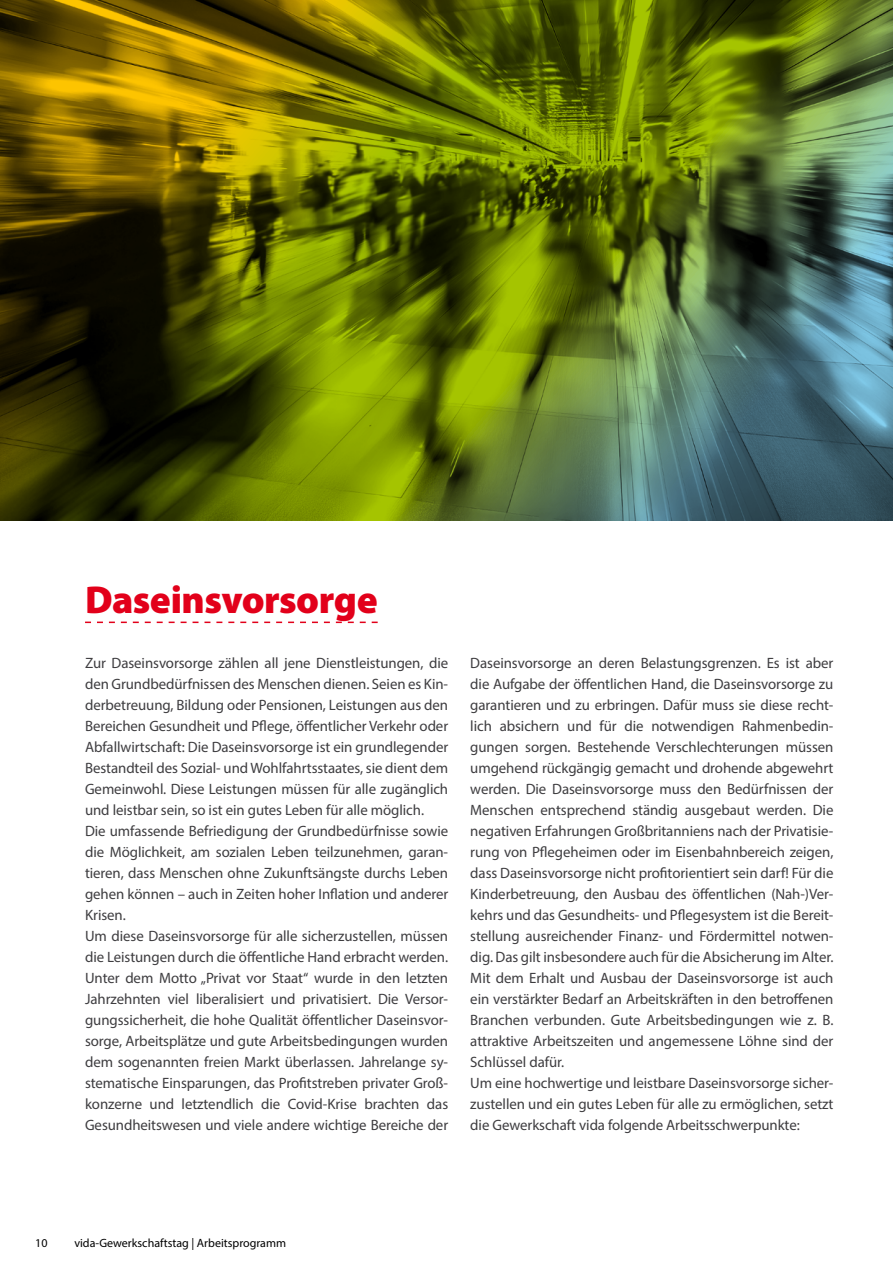
<style>
.page{position:relative;width:893px;height:1263px;background:#fff}
.page>*{position:absolute;margin:0;border:0;box-sizing:border-box;transform-origin:0 0}
.t1{font:900 39px "Myriad Pro";letter-spacing:-.015em;color:#e2001a}
.t2{font:15px/21px "Myriad Pro";letter-spacing:-.005em;color:#3e3d40}
.t3{font:12px "Myriad Pro";color:#000}
</style>
<div class="page">
<svg style="left:85px;top:622px;width:293px;height:1px"></svg>
<img style="left:0;top:0;width:893px;height:520px">
<h1 class="t1" style="left:85px;top:574px;width:294px">Daseinsvorsorge</h1>
<p class="t2" style="left:85px;top:652px;width:365px">Zur Daseinsvorsorge zählen all jene Dienstleistungen, die den Grundbedürfnissen des Menschen dienen. Seien es Kin&shy;derbetreuung, Bildung oder Pensionen, Leistungen aus den Bereichen Gesundheit und Pflege, öffentlicher Verkehr oder Abfallwirtschaft: Die Daseinsvorsorge ist ein grundlegender Bestandteil des Sozial- und Wohlfahrtsstaates, sie dient dem Gemeinwohl. Diese Leistungen müssen für alle zugänglich und leistbar sein, so ist ein gutes Leben für alle möglich.<br>Die umfassende Befriedigung der Grundbedürfnisse sowie die Möglichkeit, am sozialen Leben teilzunehmen, garan&shy;tieren, dass Menschen ohne Zukunftsängste durchs Leben gehen können – auch in Zeiten hoher Inflation und anderer Krisen.<br>Um diese Daseinsvorsorge für alle sicherzustellen, müssen die Leistungen durch die öffentliche Hand erbracht werden.<br>Unter dem Motto „Privat vor Staat“ wurde in den letzten Jahrzehnten viel liberalisiert und privatisiert. Die Versor&shy;gungssicherheit, die hohe Qualität öffentlicher Daseinsvor&shy;sorge, Arbeitsplätze und gute Arbeitsbedingungen wurden dem sogenannten freien Markt überlassen. Jahrelange sy&shy;stematische Einsparungen, das Profitstreben privater Groß&shy;konzerne und letztendlich die Covid-Krise brachten das Gesundheitswesen und viele andere wichtige Bereiche der</p>
<p class="t2" style="left:470px;top:652px;width:365px">Daseinsvorsorge an deren Belastungsgrenzen. Es ist aber die Aufgabe der öffentlichen Hand, die Daseinsvorsorge zu garantieren und zu erbringen. Dafür muss sie diese recht&shy;lich absichern und für die notwendigen Rahmenbedin&shy;gungen sorgen. Bestehende Verschlechterungen müssen umgehend rückgängig gemacht und drohende abgewehrt werden. Die Daseinsvorsorge muss den Bedürfnissen der Menschen entsprechend ständig ausgebaut werden. Die negativen Erfahrungen Großbritanniens nach der Privatisie&shy;rung von Pflegeheimen oder im Eisenbahnbereich zeigen, dass Daseinsvorsorge nicht profitorientiert sein darf! Für die Kinderbetreuung, den Ausbau des öffentlichen (Nah-)Ver&shy;kehrs und das Gesundheits- und Pflegesystem ist die Bereit&shy;stellung ausreichender Finanz- und Fördermittel notwen&shy;dig. Das gilt insbesondere auch für die Absicherung im Alter.<br>Mit dem Erhalt und Ausbau der Daseinsvorsorge ist auch ein verstärkter Bedarf an Arbeitskräften in den betroffenen Branchen verbunden. Gute Arbeitsbedingungen wie z. B. attraktive Arbeitszeiten und angemessene Löhne sind der Schlüssel dafür.<br>Um eine hochwertige und leistbare Daseinsvorsorge sicher&shy;zustellen und ein gutes Leben für alle zu ermöglichen, setzt die Gewerkschaft vida folgende Arbeitsschwerpunkte:</p>
<p class="t3" style="left:35px;top:1235px;width:14px">10</p>
<p class="t3" style="left:74px;top:1235px;width:213px">vida-Gewerkschaftstag | Arbeitsprogramm</p>
</div>
